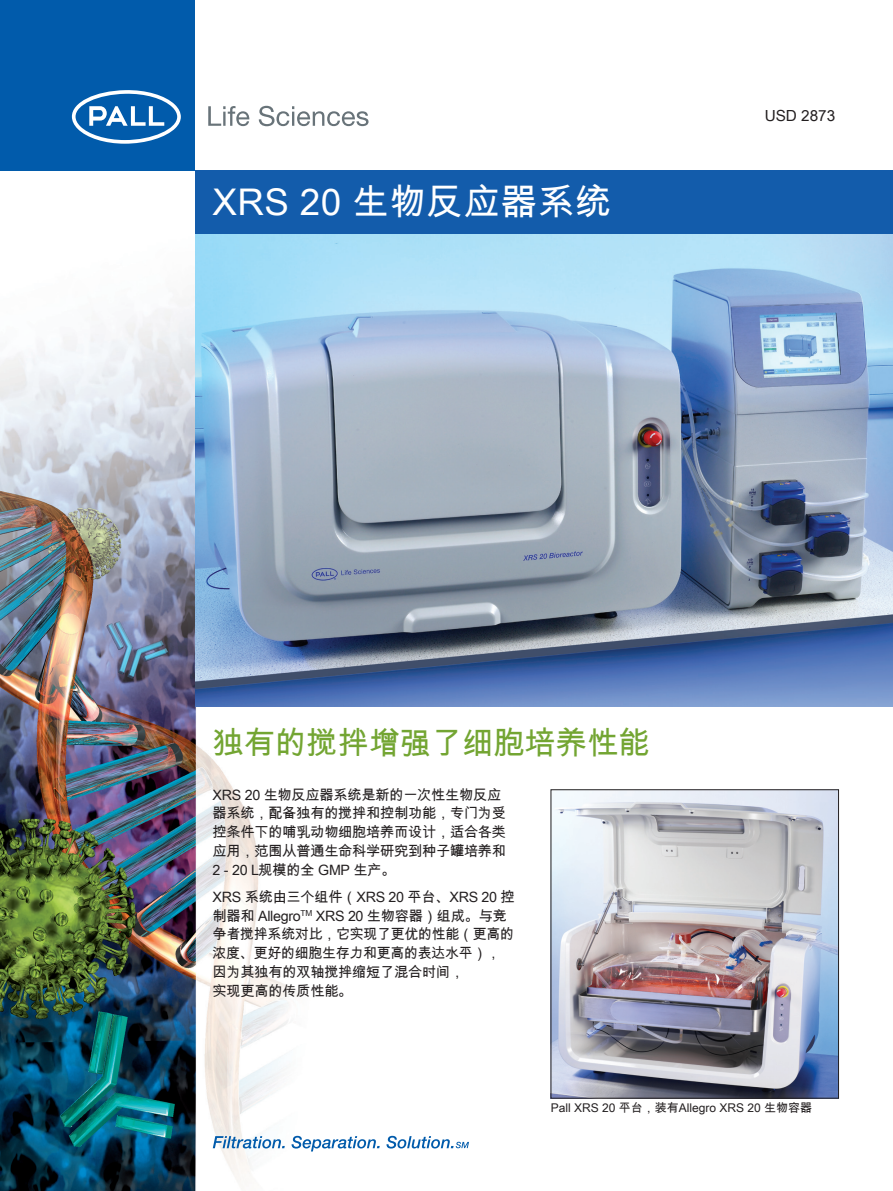
<style>
.page{position:relative;width:893px;height:1191px;background:#fff}
.page>*{position:absolute;margin:0;border:0;box-sizing:border-box;transform-origin:0 0}
.t1{font:36.75px "Arial Unicode MS";letter-spacing:.01em;color:#fff}
.t2{font:31.5px "Arial Unicode MS";letter-spacing:-.01em;color:#73a532}
.t3{font:15.3px "Arial Unicode MS";color:#231f20}
.t4{font:14.25px/18.8px "Arial Unicode MS";letter-spacing:-.02em;color:#231f20}
.main_body_text{font:12px "Arial Unicode MS";color:#231f20}
</style>
<div class="page">
<img style="left:0;top:117px;width:319px;height:1074px">
<svg style="left:213px;top:1136px;width:72px;height:12px"></svg>
<svg style="left:291px;top:1135px;width:89px;height:16px"></svg>
<svg style="left:386px;top:1135px;width:83px;height:13px"></svg>
<div style="left:0;top:0;width:195px;height:171px;background:#015bab"></div>
<svg style="left:72px;top:90px;width:109px;height:54px"></svg>
<svg style="left:208px;top:106px;width:41px;height:20px"></svg>
<svg style="left:259px;top:106px;width:109px;height:20px"></svg>
<img style="left:196px;top:234px;width:697px;height:472px">
<div style="left:196px;top:171px;width:697px;height:63px;background:#135cab"></div>
<img style="left:553px;top:791px;width:284px;height:305px">
<div style="left:551px;top:789px;width:288px;height:309px;border:1px solid #231f20"></div>
<p class="t1" style="left:213px;top:175px;width:400px">XRS 20 生物反应器系统</p>
<p class="t3" style="left:765px;top:104px;width:72px">USD 2873</p>
<p class="t2" style="left:213px;top:720px;width:438px">独有的搅拌增强了细胞培养性能</p>
<p class="t4" style="left:213px;top:784px;width:295px">XRS 20 生物反应器系统是新的一次性生物反应器系统，配备独有的搅拌和控制功能，专门为受控条件下的哺乳动物细胞培养而设计，适合各类应用，范围从普通生命科学研究到种子罐培养和<br>2 - 20 L规模的全 GMP 生产。</p>
<p class="t4" style="left:213px;top:887px;width:304px">XRS 系统由三个组件（XRS 20 平台、XRS 20 控制器和 Allegro<sup>TM</sup> XRS 20 生物容器）组成。与竞争者搅拌系统对比，它实现了更优的性能（更高的浓度、更好的细胞生存力和更高的表达水平），因为其独有的双轴搅拌缩短了混合时间，<br>实现更高的传质性能。</p>
<p class="main_body_text" style="left:551px;top:1099px;width:263px">Pall XRS 20 平台，装有Allegro XRS 20 生物容器</p>
</div>
